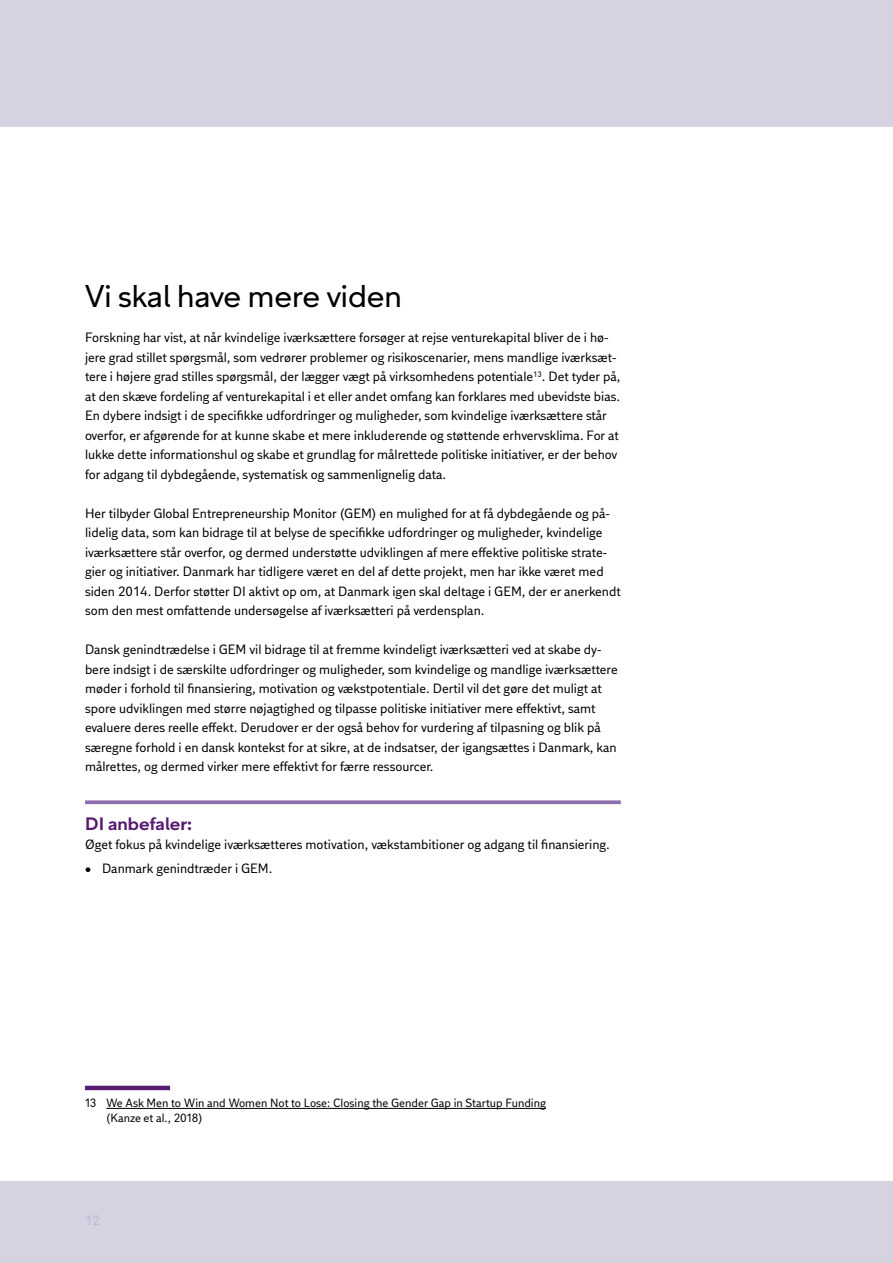
<style>
.page{position:relative;width:893px;height:1263px;background:#d5d3e0}
.page>*{position:absolute;margin:0;border:0;box-sizing:border-box;transform-origin:0 0}
.t1{font:31.5px "DI Sans Display";color:#000}
.t2{font:700 18px "DI Sans Display";color:#571b70}
.t3{font:13.5px/19.5px "DI Sans";color:#000}
.t4{font:13.5px "DI Sans";color:#b8b8db}
.t5{font:12px/15px "DI Sans";color:#000}
</style>
<div class="page">
<div style="left:0;top:128px;width:893px;height:1053px;background:#fff"></div>
<svg style="left:85px;top:800px;width:536px;height:4px;background:#997db5"></svg>
<hr style="left:85px;top:1086px;width:85px;height:4px;background:#571b70">
<hr style="left:106px;top:1108px;width:440px;height:1px;background:#000">
<h1 class="t1" style="left:85px;top:277px;width:319px">Vi skal have mere viden</h1>
<p class="t3" style="left:85px;top:327px;width:537px">Forskning har vist, at når kvindelige iværksættere forsøger at rejse venturekapital bliver de i hø&shy;jere grad stillet spørgsmål, som vedrører problemer og risikoscenarier, mens mandlige iværksæt&shy;tere i højere grad stilles spørgsmål, der lægger vægt på virksomhedens potentiale<sup>13</sup>. Det tyder på, at den skæve fordeling af venturekapital i et eller andet omfang kan forklares med ubevidste bias.<br>En dybere indsigt i de specifikke udfordringer og muligheder, som kvindelige iværksættere står overfor, er afgørende for at kunne skabe et mere inkluderende og støttende erhvervsklima. For at lukke dette informationshul og skabe et grundlag for målrettede politiske initiativer, er der behov for adgang til dybdegående, systematisk og sammenlignelig data.</p>
<p class="t3" style="left:85px;top:503px;width:537px">Her tilbyder Global Entrepreneurship Monitor (GEM) en mulighed for at få dybdegående og på&shy;lidelig data, som kan bidrage til at belyse de specifikke udfordringer og muligheder, kvindelige iværksættere står overfor, og dermed understøtte udviklingen af mere effektive politiske strate&shy;gier og initiativer. Danmark har tidligere været en del af dette projekt, men har ikke været med siden 2014. Derfor støtter DI aktivt op om, at Danmark igen skal deltage i GEM, der er anerkendt som den mest omfattende undersøgelse af iværksætteri på verdensplan.</p>
<p class="t3" style="left:85px;top:639px;width:534px">Dansk genindtrædelse i GEM vil bidrage til at fremme kvindeligt iværksætteri ved at skabe dy&shy;bere indsigt i de særskilte udfordringer og muligheder, som kvindelige og mandlige iværksættere møder i forhold til finansiering, motivation og vækstpotentiale. Dertil vil det gøre det muligt at spore udviklingen med større nøjagtighed og tilpasse politiske initiativer mere effektivt, samt evaluere deres reelle effekt. Derudover er der også behov for vurdering af tilpasning og blik på særegne forhold i en dansk kontekst for at sikre, at de indsatser, der igangsættes i Danmark, kan målrettes, og dermed virker mere effektivt for færre ressourcer.</p>
<h2 class="t2" style="left:85px;top:812px;width:109px">DI anbefaler:</h2>
<p class="t3" style="left:85px;top:834px;width:526px">Øget fokus på kvindelige iværksætteres motivation, vækstambitioner og adgang til finansiering.</p>
<p class="t3" style="left:85px;top:858px;width:189px">• Danmark genindtræder i GEM.</p>
<p class="t5" style="left:106px;top:1095px;width:441px;text-indent:-21px">13 We Ask Men to Win and Women Not to Lose: Closing the Gender Gap in Startup Funding (Kanze et al., 2018)</p>
<p class="t4" style="left:85px;top:1211px;width:16px">12</p>
</div>
